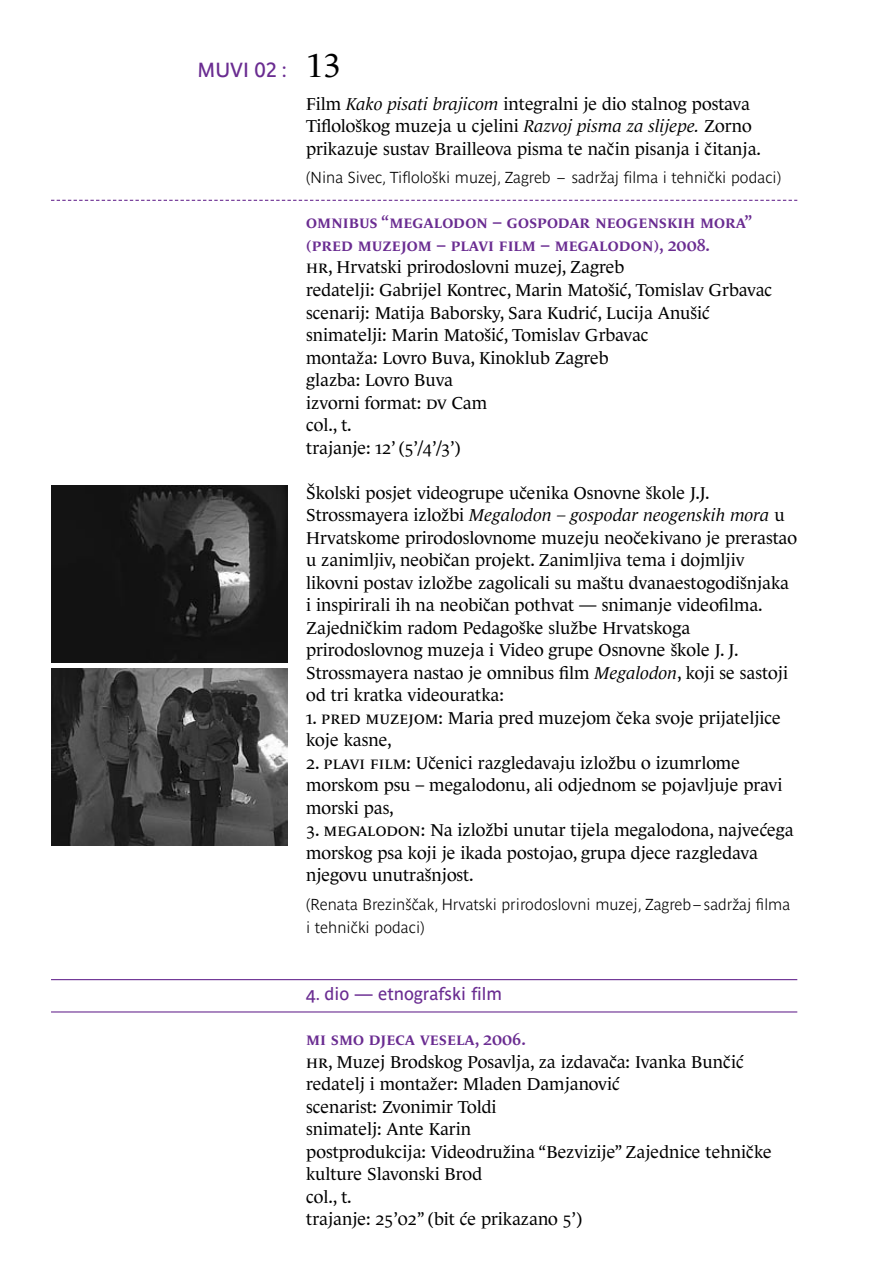
<style>
.page{position:relative;width:893px;height:1276px;background:#fff}
.page>*{position:absolute;margin:0;border:0;box-sizing:border-box;transform-origin:0 0}
.t1{font:20.25px "Parisine Ptf";color:#6a2c91}
.t2{font:17.55px/22.5px "Le Monde Journal Ptf";color:#000}
.t3{font:600 17.55px/22.5px "Le Monde Journal Ptf";color:#6a2c91}
.t4{font:17.55px "Parisine Ptf";color:#6a2c91}
.t5{font:700 15.75px/22.5px "Parisine Ptf Cl";color:#000}
.s1{font-family:"Le Monde Journal Ptf";font-size:33.75px;color:#000}
.s2{font-style:italic}
</style>
<div class="page">
<svg style="left:51px;top:200px;width:746px;height:1px"></svg>
<hr style="left:51px;top:979px;width:746px;height:1px;background:#6a2c91">
<hr style="left:51px;top:1011px;width:746px;height:1px;background:#6a2c91">
<img style="left:51px;top:486px;width:236px;height:176px">
<img style="left:51px;top:669px;width:236px;height:176px">
<p class="t1" style="left:198px;top:54px;width:145px">MUVI 02 : <span class="s1">13</span></p>
<p class="t2" style="left:306px;top:90px;width:456px">Film <span class="s2">Kako pisati brajicom</span> integralni je dio stalnog postava<br>Tiflološkog muzeja u cjelini <span class="s2">Razvoj pisma za slijepe.</span> Zorno prikazuje sustav Brailleova pisma te način pisanja i čitanja.</p>
<p class="t5" style="left:306px;top:165px;width:246px">(Nina Sivec, Tiflološki muzej, Zagreb</p>
<p class="t5" style="left:572px;top:165px;width:211px">sadržaj filma i tehnički podaci)</p>
<p class="t3" style="left:306px;top:209px;width:448px">OMNIBUS “MEGALODON – GOSPODAR NEOGENSKIH MORA” (PRED MUZEJOM – PLAVI FILM – MEGALODON), 2008.</p>
<p class="t2" style="left:306px;top:254px;width:468px">HR, Hrvatski prirodoslovni muzej, Zagreb<br>redatelji: Gabrijel Kontrec, Marin Matošić, Tomislav Grbavac scenarij: Matija Baborsky, Sara Kudrić, Lucija Anušić snimatelji: Marin Matošić, Tomislav Grbavac<br>montaža: Lovro Buva, Kinoklub Zagreb<br>glazba: Lovro Buva<br>izvorni format: DV Cam<br>col., t.<br>trajanje: 12’ (5’/4’/3’)</p>
<p class="t2" style="left:306px;top:479px;width:492px">Školski posjet videogrupe učenika Osnovne škole J.J.<br>Strossmayera izložbi <span class="s2">Megalodon – gospodar neogenskih mora</span> u Hrvatskome prirodoslovnome muzeju neočekivano je prerastao u zanimljiv, neobičan projekt. Zanimljiva tema i dojmljiv likovni postav izložbe zagolicali su maštu dvanaestogodišnjaka i inspirirali ih na neobičan pothvat — snimanje videofilma.<br>Zajedničkim radom Pedagoške službe Hrvatskoga prirodoslovnog muzeja i Video grupe Osnovne škole J. J.<br>Strossmayera nastao je omnibus film <span class="s2">Megalodon</span>, koji se sastoji od tri kratka videouratka:</p>
<p class="t2" style="left:306px;top:704px;width:35px">1. Pred</p>
<p class="t2" style="left:366px;top:704px;width:12px">muzejom</p>
<p class="t2" style="left:439px;top:704px;width:344px">: Maria pred muzejom čeka svoje prijateljice</p>
<p class="t2" style="left:306px;top:727px;width:87px">koje kasne,</p>
<p class="t2" style="left:306px;top:749px;width:36px">2. Plavi</p>
<p class="t2" style="left:370px;top:749px;width:10px">film</p>
<p class="t2" style="left:306px;top:749px;width:478px;text-indent:100px">: Učenici razgledavaju izložbu o izumrlome morskom psu – megalodonu, ali odjednom se pojavljuje pravi morski pas,</p>
<p class="t2" style="left:306px;top:817px;width:43px">3. Megalodon</p>
<p class="t2" style="left:306px;top:817px;width:489px;text-indent:115px">: Na izložbi unutar tijela megalodona, najvećega morskog psa koji je ikada postojao, grupa djece razgledava njegovu unutrašnjost.</p>
<p class="t5" style="left:306px;top:892px;width:486px">(Renata Brezinščak, Hrvatski prirodoslovni muzej, Zagreb – sadržaj filma i tehnički podaci)</p>
<p class="t4" style="left:306px;top:980px;width:197px">4. dio — etnografski film</p>
<p class="t3" style="left:306px;top:1026px;width:221px">MI SMO DJECA VESELA, 2006.</p>
<p class="t2" style="left:306px;top:1048px;width:467px">HR, Muzej Brodskog Posavlja, za izdavača: Ivanka Bunčić redatelj i montažer: Mladen Damjanović<br>scenarist: Zvonimir Toldi<br>snimatelj: Ante Karin<br>postprodukcija: Videodružina “Bezvizije” Zajednice tehničke kulture Slavonski Brod<br>col., t.<br>trajanje: 25’02” (bit će prikazano 5’)</p>
</div>
